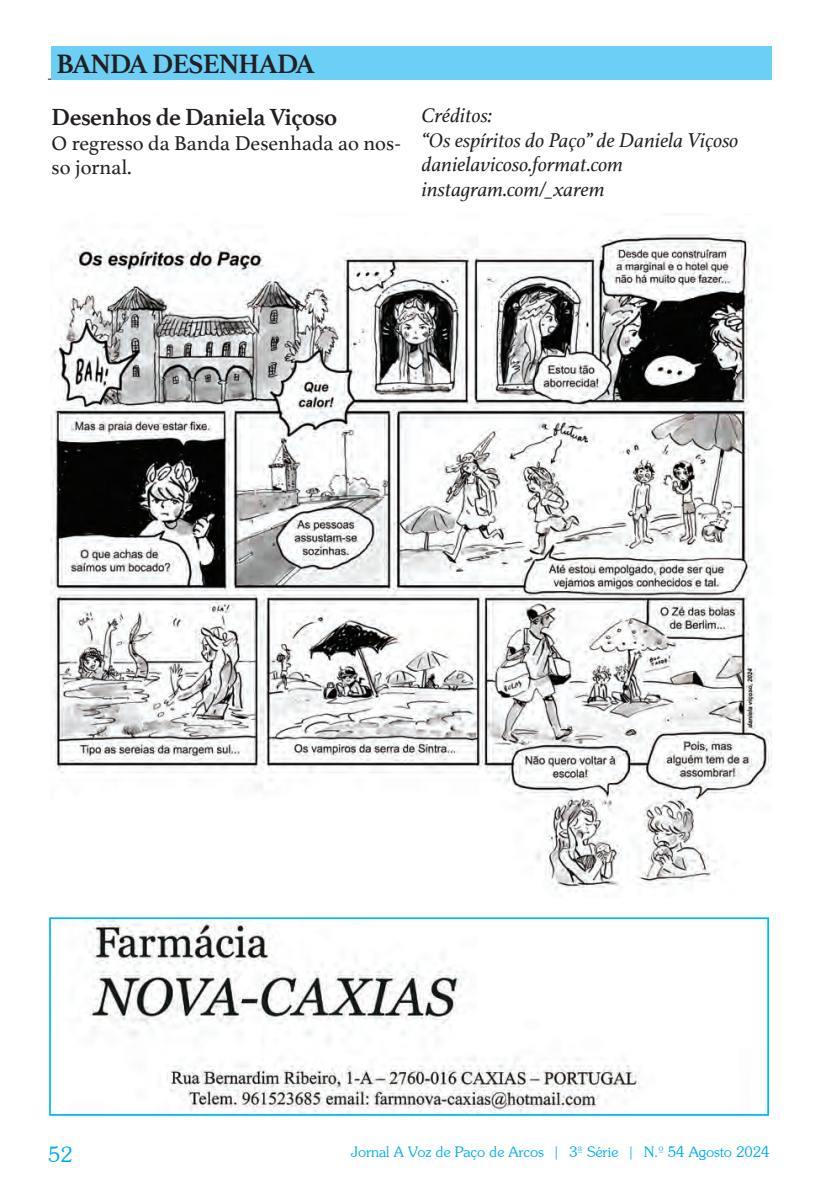
<style>
.page{position:relative;width:819px;height:1191px;background:#fff}
.page>*{position:absolute;margin:0;border:0;box-sizing:border-box;transform-origin:0 0}
.t1{font:700 28px "Athelas";letter-spacing:-.03em;color:#231f20}
.t2{font:700 24.5px "Athelas";letter-spacing:-.02em;color:#231f20}
.t3{font:22.75px "Souvenir";color:#00aeef}
.t4{font:italic 21px/24.7px "Athelas";color:#231f20}
.t5{font:21px/24.5px "Athelas";color:#231f20}
.t6{font:15.75px "Souvenir";color:#00aeef}
</style>
<div class="page">
<hr style="left:48px;top:79px;width:720px;height:1px;background:#231f20">
<img style="left:50px;top:225px;width:721px;height:667px">
<div style="left:52px;top:46px;width:720px;height:34px;background:#6bcff6"></div>
<img style="left:86px;top:920px;width:554px;height:193px">
<div style="left:49px;top:917px;width:719px;height:199px;border:2px solid #00baf1"></div>
<h1 class="t1" style="left:57px;top:41px;width:259px">BANDA DESENHADA</h1>
<p class="t2" style="left:52px;top:97px;width:287px">Desenhos de Daniela Viçoso</p>
<p class="t5" style="left:52px;top:130px;width:350px">O regresso da Banda Desenhada ao nos&shy;so jornal.</p>
<p class="t4" style="left:422px;top:102px;width:318px">Créditos:<br>“Os espíritos do Paço” de Daniela Viçoso danielavicoso.format.com instagram.com/_xarem</p>
<p class="t3" style="left:48px;top:1142px;width:26px">52</p>
<p class="t6" style="left:351px;top:1143px;width:420px">Jornal A Voz de Paço de Arcos | 3ª Série | N.º 54 Agosto 2024</p>
</div>
